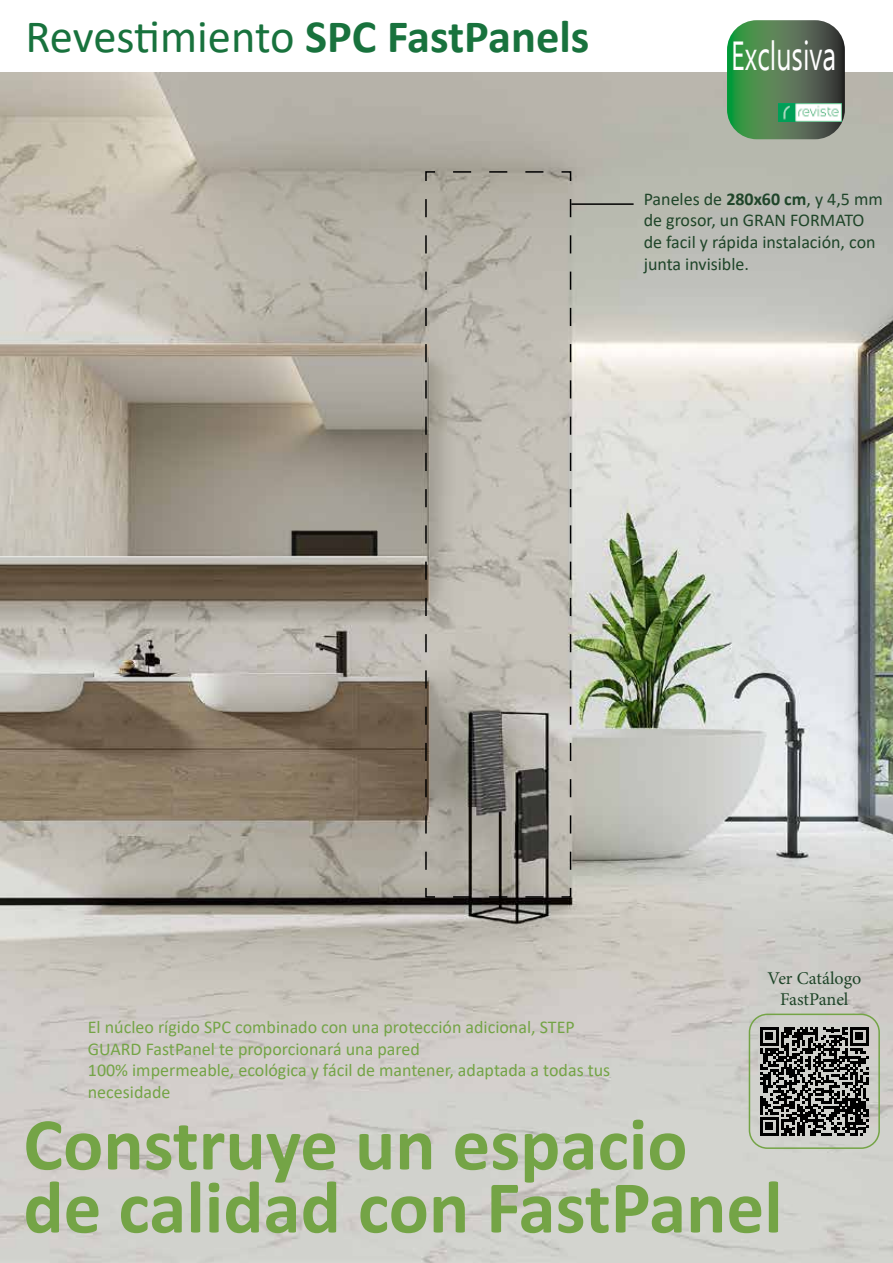
<style>
.page{position:relative;width:893px;height:1263px;background:#fff}
.page>*{position:absolute;margin:0;border:0;box-sizing:border-box;transform-origin:0 0}
.t1{font:700 75px/63px "Calibri";color:#74a446}
.t2{font:46.5px "Calibri";letter-spacing:-.005em;color:#18723d}
.t3{font:40.5px "Ebrima";color:#fff;scale:.67 1}
.t4{font:18px/21.6px "Calibri";color:#74a446}
.t5{font:18px/21.6px "Calibri";color:#1f4529}
.t6{font:18px/21.6px "Minion Pro";letter-spacing:-.005em;color:#1f4529;text-align:center}
.s1{font-weight:700}
</style>
<div class="page">
<img style="left:0;top:72px;width:893px;height:1191px">
<svg style="left:424px;top:170px;width:148px;height:728px;background:#adaaa1"></svg>
<hr style="left:571px;top:203px;width:63px;height:2px;background:#000">
<svg style="left:760px;top:1027px;width:109px;height:108px;background:#585856"></svg>
<div style="left:749px;top:1013px;width:131px;height:136px;border:2px solid #74a446;border-radius:18px"></div>
<svg style="left:727px;top:20px;width:118px;height:119px;background:#527c55"></svg>
<img style="left:778px;top:104px;width:64px;height:17px">
<h2 class="t2" style="left:26px;top:4px;width:565px">Revestimiento <span class="s1">SPC FastPanels</span></h2>
<h3 class="t3" style="left:731px;top:25px;width:158px">Exclusiva</h3>
<p class="t5" style="left:644px;top:188px;width:241px">Paneles de <span class="s1">280x60 cm</span>, y 4,5 mm de grosor, un GRAN FORMATO de facil y rápida instalación, con junta invisible.</p>
<p class="t4" style="left:88px;top:1016px;width:524px">El núcleo rígido SPC combinado con una protección adicional, STEP GUARD FastPanel te proporcionará una pared<br>100% impermeable, ecológica y fácil de mantener, adaptada a todas tus necesidade</p>
<p class="t6" style="left:767px;top:967px;width:95px">Ver Catálogo<br>FastPanel</p>
<h1 class="t1" style="left:23px;top:1112px;width:761px">Construye un espacio de calidad con FastPanel</h1>
</div>
